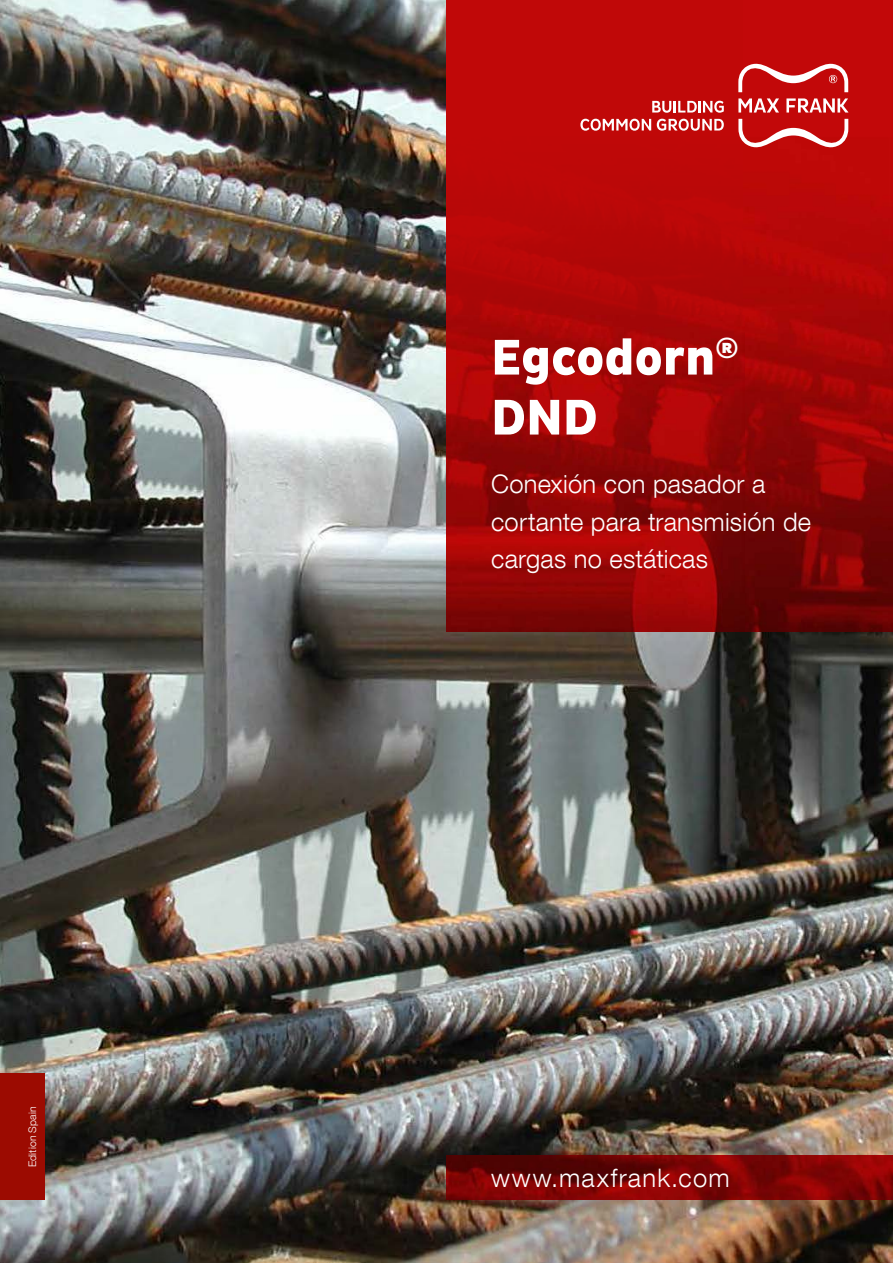
<style>
.page{position:relative;width:893px;height:1263px;background:#fff}
.page>*{position:absolute;margin:0;border:0;box-sizing:border-box;transform-origin:0 0}
.t1{font:800 51px/60px "Pluto Sans Cond";color:#fff}
.t2{font:300 25.5px/37.5px "Helvetica Neue LT Com";letter-spacing:.01em;color:#fff}
.t3{font:300 25.5px "Helvetica Neue LT Com";letter-spacing:.05em;color:#fff}
.t4{font:300 10.5px "Helvetica Neue LT Com";letter-spacing:.02em;color:#fff}
</style>
<div class="page">
<img style="left:0;top:0;width:893px;height:1263px">
<img style="left:446px;top:1155px;width:447px;height:45px">
<img style="left:446px;top:0;width:447px;height:631px">
<svg style="left:738px;top:119px;width:110px;height:28px"></svg>
<svg style="left:738px;top:64px;width:110px;height:28px"></svg>
<svg style="left:738px;top:98px;width:41px;height:15px"></svg>
<svg style="left:786px;top:98px;width:62px;height:15px"></svg>
<svg style="left:652px;top:101px;width:72px;height:12px"></svg>
<svg style="left:580px;top:119px;width:71px;height:12px"></svg>
<svg style="left:657px;top:119px;width:67px;height:12px"></svg>
<div style="left:0;top:1073px;width:45px;height:127px;background:#9c0b01"></div>
<p class="t4" style="left:26px;top:1167px;width:63px;rotate:-90deg">Edition Spain</p>
<h1 class="t1" style="left:491px;top:329px;width:249px">Egcodorn<sup>®<br></sup>DND</h1>
<p class="t2" style="left:491px;top:465px;width:322px">Conexión con pasador a cortante para transmisión de cargas no estáticas</p>
<p class="t3" style="left:491px;top:1162px;width:240px">www.maxfrank.com</p>
</div>
